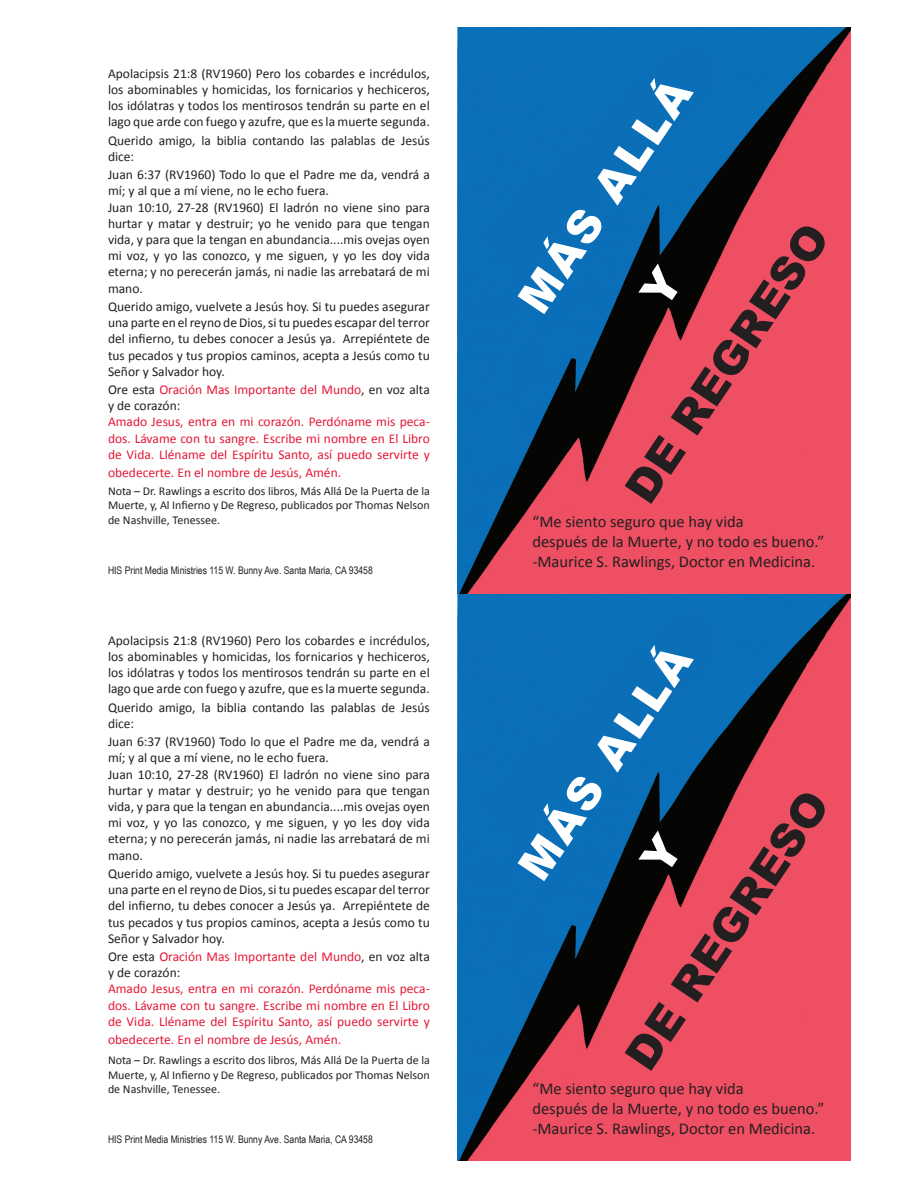
<style>
.page{position:relative;width:918px;height:1188px;background:#fff}
.page>*{position:absolute;margin:0;border:0;box-sizing:border-box;transform-origin:0 0}
.t1{font:900 45px "Arial";color:#231f20}
.t2{font:900 45px "Arial";color:#fff}
.t3{font:16.5px/19.8px "Calibri";color:#231f20}
.t4{font:13.5px/16.2px "Calibri";color:#231f20}
.t5{font:13.5px/16.2px "Calibri";color:#e51836;text-align:justify}
.t6{font:12px/14.4px "Calibri";color:#231f20;text-align:justify}
.t7{font:10.5px "Arial Narrow";color:#231f20}
.s1{color:#e51836}
</style>
<div class="page">
<img style="left:458px;top:27px;width:392px;height:1134px">
<div style="left:638px;top:264px;width:47px;height:47px;background:#040503"></div>
<div style="left:638px;top:831px;width:47px;height:47px;background:#040503"></div>
<p class="t4" style="left:108px;top:65px;width:323px;text-align:justify">Apolacipsis 21:8 (RV1960) Pero los cobardes e incrédulos, los abominables y homicidas, los fornicarios y hechiceros, los idólatras y todos los mentirosos tendrán su parte en el lago que arde con fuego y azufre, que es la muerte segunda.</p>
<p class="t4" style="left:108px;top:132px;width:323px">Querido amigo, la biblia contando las palablas de Jesús dice:</p>
<p class="t4" style="left:108px;top:167px;width:323px">Juan 6:37 (RV1960) Todo lo que el Padre me da, vendrá a mí; y al que a mí viene, no le echo fuera.<br>Juan 10:10, 27-28 (RV1960) El ladrón no viene sino para hurtar y matar y destruir; yo he venido para que tengan vida, y para que la tengan en abundancia....mis ovejas oyen mi voz, y yo las conozco, y me siguen, y yo les doy vida eterna; y no perecerán jamás, ni nadie las arrebatará de mi mano.</p>
<p class="t4" style="left:108px;top:298px;width:323px;text-align:justify">Querido amigo, vuelvete a Jesús hoy. Si tu puedes asegurar una parte en el reyno de Dios, si tu puedes escapar del terror del infierno, tu debes conocer a Jesús ya. Arrepiéntete de tus pecados y tus propios caminos, acepta a Jesús como tu Señor y Salvador hoy.</p>
<p class="t4" style="left:108px;top:382px;width:323px">Ore esta <span class="s1">Oración Mas Importante del Mundo</span>, en voz alta y de corazón:</p>
<p class="t5" style="left:108px;top:414px;width:323px">Amado Jesus, entra en mi corazón. Perdóname mis peca&shy;dos. Lávame con tu sangre. Escribe mi nombre en El Libro de Vida. Lléname del Espíritu Santo, así puedo servirte y</p>
<p class="t5" style="left:108px;top:464px;width:235px">obedecerte. En el nombre de Jesús, Amén.</p>
<p class="t6" style="left:108px;top:484px;width:323px">Nota – Dr. Rawlings a escrito dos libros, Más Allá De la Puerta de la Muerte, y, Al Infierno y De Regreso, publicados por Thomas Nelson de Nashville, Tenessee.</p>
<p class="t7" style="left:108px;top:562px;width:266px">HIS Print Media Ministries 115 W. Bunny Ave. Santa Maria, CA 93458</p>
<p class="t4" style="left:108px;top:632px;width:323px;text-align:justify">Apolacipsis 21:8 (RV1960) Pero los cobardes e incrédulos, los abominables y homicidas, los fornicarios y hechiceros, los idólatras y todos los mentirosos tendrán su parte en el lago que arde con fuego y azufre, que es la muerte segunda.</p>
<p class="t4" style="left:108px;top:699px;width:323px">Querido amigo, la biblia contando las palablas de Jesús dice:</p>
<p class="t4" style="left:108px;top:734px;width:323px">Juan 6:37 (RV1960) Todo lo que el Padre me da, vendrá a mí; y al que a mí viene, no le echo fuera.<br>Juan 10:10, 27-28 (RV1960) El ladrón no viene sino para hurtar y matar y destruir; yo he venido para que tengan vida, y para que la tengan en abundancia....mis ovejas oyen mi voz, y yo las conozco, y me siguen, y yo les doy vida eterna; y no perecerán jamás, ni nadie las arrebatará de mi mano.</p>
<p class="t4" style="left:108px;top:865px;width:323px;text-align:justify">Querido amigo, vuelvete a Jesús hoy. Si tu puedes asegurar una parte en el reyno de Dios, si tu puedes escapar del terror del infierno, tu debes conocer a Jesús ya. Arrepiéntete de tus pecados y tus propios caminos, acepta a Jesús como tu Señor y Salvador hoy.</p>
<p class="t4" style="left:108px;top:949px;width:323px">Ore esta <span class="s1">Oración Mas Importante del Mundo</span>, en voz alta y de corazón:</p>
<p class="t5" style="left:108px;top:981px;width:323px">Amado Jesus, entra en mi corazón. Perdóname mis peca&shy;dos. Lávame con tu sangre. Escribe mi nombre en El Libro de Vida. Lléname del Espíritu Santo, así puedo servirte y</p>
<p class="t5" style="left:108px;top:1031px;width:235px">obedecerte. En el nombre de Jesús, Amén.</p>
<p class="t6" style="left:108px;top:1053px;width:323px">Nota – Dr. Rawlings a escrito dos libros, Más Allá De la Puerta de la Muerte, y, Al Infierno y De Regreso, publicados por Thomas Nelson de Nashville, Tenessee.</p>
<p class="t7" style="left:108px;top:1131px;width:266px">HIS Print Media Ministries 115 W. Bunny Ave. Santa Maria, CA 93458</p>
<h1 class="t2" style="left:502px;top:290px;width:272px;rotate:-56deg">MÁS ALLÁ</h1>
<h1 class="t1" style="left:609px;top:479px;width:326px;rotate:-56deg">DE REGRESO</h1>
<p class="t3" style="left:532px;top:512px;width:293px">“Me siento seguro que hay vida<br>después de la Muerte, y no todo es bueno.” -Maurice S. Rawlings, Doctor en Medicina.</p>
<h1 class="t2" style="left:502px;top:857px;width:272px;rotate:-56deg">MÁS ALLÁ</h1>
<h1 class="t1" style="left:609px;top:1046px;width:326px;rotate:-56deg">DE REGRESO</h1>
<p class="t3" style="left:532px;top:1079px;width:293px">“Me siento seguro que hay vida<br>después de la Muerte, y no todo es bueno.” -Maurice S. Rawlings, Doctor en Medicina.</p>
</div>
